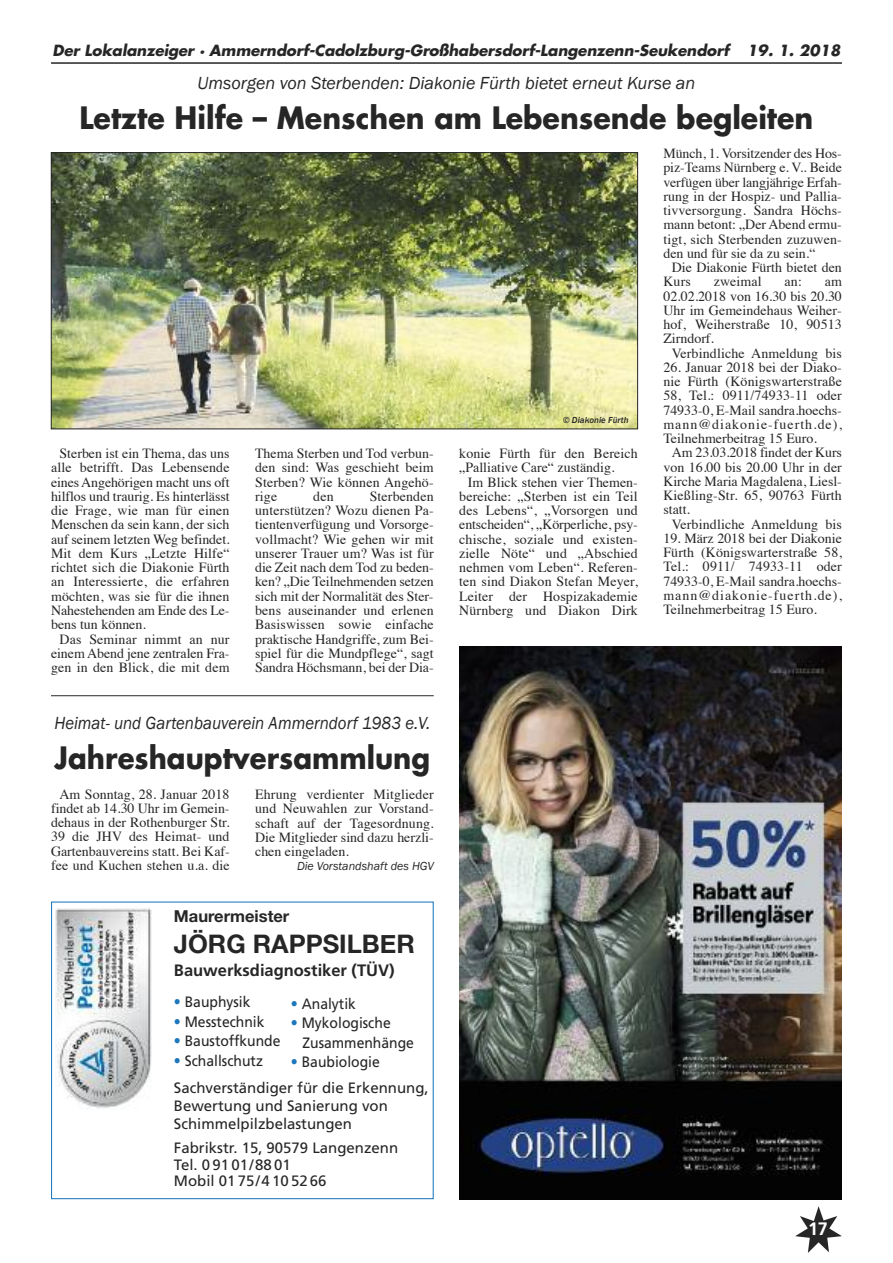
<style>
.page{position:relative;width:893px;height:1263px;background:#fff}
.page>*{position:absolute;margin:0;border:0;box-sizing:border-box;transform-origin:0 0}
.t1{font:700 30px "Futura";color:#272627;scale:.95 1}
.t2{font:700 30px "Futura";color:#272627;scale:.92 1}
.t3{font:700 25.5px "Helvetica Neue";color:#272627}
.t4{font:italic 18px "Franklin Gothic";color:#272627}
.t5{font:italic 18px "Franklin Gothic";color:#272627;scale:.93 1}
.t6{font:700 18px "Frutiger";color:#fff}
.t7{font:700 16.5px "Frutiger";color:#272627}
.t8{font:700 16.5px "Helvetica Neue";color:#272627}
.t9{font:15px/16.5px "Frutiger";color:#272627}
.t10{font:15px/19.5px "Frutiger";color:#272627;scale:.93 1}
.t11{font:italic 700 15px "Futura";letter-spacing:-.005em;color:#272627}
.t12{font:13.95px/14.2px "Times";letter-spacing:.005em;color:#272627;text-align:justify}
.t13{font:italic 12px "Franklin Gothic";color:#272627}
.t14{font:italic 500 9px "Franklin Gothic";color:#272627}
.s1{font-family:"Helvetica Neue";color:#1c77bd}
</style>
<div class="page">
<hr style="left:51px;top:62px;width:791px;height:2px;background:#272627">
<svg style="left:795px;top:1206px;width:47px;height:47px"></svg>
<div style="left:51px;top:901px;width:383px;height:298px;border:1px solid #1c77bd"></div>
<img style="left:55px;top:908px;width:97px;height:201px">
<img style="left:459px;top:646px;width:383px;height:553px">
<img style="left:53px;top:154px;width:583px;height:273px">
<div style="left:51px;top:152px;width:587px;height:277px;border:1px solid #272627"></div>
<hr style="left:51px;top:695px;width:383px;height:1px;background:#272627">
<p class="t11" style="left:53px;top:44px;width:789px">Der Lokalanzeiger · Ammerndorf-Cadolzburg-Großhabersdorf-Langenzenn-Seukendorf 19. 1. 2018</p>
<p class="t4" style="left:198px;top:73px;width:499px">Umsorgen von Sterbenden: Diakonie Fürth bietet erneut Kurse an</p>
<h1 class="t1" style="left:80px;top:105px;width:774px">Letzte Hilfe – Menschen am Lebensende begleiten</h1>
<p class="t12" style="left:51px;top:448px;width:180px;text-indent:9px">Sterben ist ein Thema, das uns alle betrifft. Das Lebensende eines Angehörigen macht uns oft hilflos und traurig. Es hinterlässt die Frage, wie man für einen Menschen da sein kann, der sich auf seinem letzten Weg befindet.<br>Mit dem Kurs „Letzte Hilfe“ richtet sich die Diakonie Fürth an Interessierte, die erfahren möchten, was sie für die ihnen Nahestehenden am Ende des Le&shy;bens tun können.</p>
<p class="t12" style="left:51px;top:633px;width:180px;text-indent:9px">Das Seminar nimmt an nur einem Abend jene zentralen Fra&shy;gen in den Blick, die mit dem</p>
<p class="t12" style="left:255px;top:448px;width:180px">Thema Sterben und Tod verbun&shy;den sind: Was geschieht beim Sterben? Wie können Angehö&shy;rige</p>
<p class="t12" style="left:255px;top:490px;width:180px;text-indent:115px">Sterbenden unterstützen? Wozu dienen Pa&shy;tientenverfügung und Vorsorge&shy;vollmacht? Wie gehen wir mit unserer Trauer um? Was ist für die Zeit nach dem Tod zu beden&shy;ken? „Die Teilnehmenden setzen sich mit der Normalität des Ster&shy;bens auseinander und erlenen Basiswissen sowie einfache praktische Handgriffe, zum Bei&shy;spiel für die Mundpflege“, sagt Sandra Höchsmann, bei der Dia-</p>
<p class="t12" style="left:313px;top:490px;width:22px">den</p>
<p class="t5" style="left:54px;top:712px;width:406px">Heimat- und Gartenbauverein Ammerndorf 1983 e.V.</p>
<h1 class="t2" style="left:55px;top:744px;width:410px">Jahreshauptversammlung</h1>
<p class="t12" style="left:51px;top:788px;width:180px;text-align:center">Am Sonntag, 28. Januar 2018 findet ab 14.30 Uhr im Gemein&shy;dehaus in der Rothenburger Str.<br>39 die JHV des Heimat- und<br>Gartenbauvereins statt. Bei Kaf&shy;fee und Kuchen stehen u.a. die</p>
<p class="t12" style="left:255px;top:788px;width:180px">Ehrung verdienter Mitglieder und Neuwahlen zur Vorstand&shy;schaft auf der Tagesordnung.<br>Die Mitglieder sind dazu herzli&shy;chen eingeladen.</p>
<p class="t13" style="left:297px;top:859px;width:138px">Die Vorstandshaft des HGV</p>
<p class="t8" style="left:174px;top:910px;width:117px">Maurermeister</p>
<h2 class="t3" style="left:174px;top:928px;width:242px">JÖRG RAPPSILBER</h2>
<p class="t7" style="left:174px;top:963px;width:222px">Bauwerksdiagnostiker (TÜV)</p>
<p class="t10" style="left:174px;top:993px;width:84px"><span class="s1">•</span> Bauphysik</p>
<p class="t10" style="left:174px;top:1013px;width:99px"><span class="s1">•</span> Messtechnik</p>
<p class="t10" style="left:174px;top:1032px;width:116px"><span class="s1">•</span> Baustoffkunde</p>
<p class="t10" style="left:174px;top:1052px;width:97px"><span class="s1">•</span> Schallschutz</p>
<p class="t10" style="left:291px;top:995px;width:71px"><span class="s1">•</span> Analytik</p>
<p class="t10" style="left:302px;top:1014px;width:121px;text-indent:-12px"><span class="s1">•</span> Mykologische<br>Zusammenhänge</p>
<p class="t10" style="left:291px;top:1053px;width:97px"><span class="s1">•</span> Baubiologie</p>
<p class="t9" style="left:174px;top:1079px;width:256px;line-height:18px">Sachverständiger für die Erkennung,<br>Bewertung und Sanierung von<br>Schimmelpilzbelastungen</p>
<p class="t9" style="left:174px;top:1141px;width:226px">Fabrikstr. 15, 90579 Langenzenn<br>Tel. 0 91 01/88 01<br>Mobil 0175/4 10 52 66</p>
<p class="t14" style="left:563px;top:415px;width:67px">© Diakonie Fürth</p>
<p class="t12" style="left:459px;top:448px;width:180px">konie Fürth für den Bereich „Palliative Care“ zuständig.</p>
<p class="t12" style="left:459px;top:476px;width:180px;text-indent:9px">Im Blick stehen vier Themen&shy;bereiche: „Sterben ist ein Teil des Lebens“, „Vorsorgen und entscheiden“, „Körperliche, psy&shy;chische, soziale und existen&shy;zielle Nöte“ und „Abschied nehmen vom Leben“. Referen&shy;ten sind Diakon Stefan Meyer, Leiter der Hospizakademie Nürnberg und Diakon Dirk</p>
<p class="t12" style="left:663px;top:147px;width:180px">Münch, 1. Vorsitzender des Hos&shy;piz-Teams Nürnberg e. V.. Beide verfügen über langjährige Erfah&shy;rung in der Hospiz- und Pallia&shy;tivversorgung. Sandra Höchs&shy;mann betont: „Der Abend ermu&shy;tigt, sich Sterbenden zuzuwen&shy;den und für sie da zu sein.“</p>
<p class="t12" style="left:663px;top:261px;width:180px;text-indent:9px">Die Diakonie Fürth bietet den<br>Kurs</p>
<p class="t12" style="left:714px;top:276px;width:50px">zweimal</p>
<p class="t12" style="left:785px;top:276px;width:19px">an:</p>
<p class="t12" style="left:663px;top:276px;width:180px;text-indent:161px">am 02.02.2018 von 16.30 bis 20.30<br>Uhr im Gemeindehaus Weiher&shy;hof, Weiherstraße 10, 90513<br>Zirndorf.</p>
<p class="t12" style="left:672px;top:347px;width:172px">Verbindliche Anmeldung bis</p>
<p class="t12" style="left:663px;top:361px;width:180px">26. Januar 2018 bei der Diako&shy;nie Fürth (Königswarterstraße 58, Tel.: 0911/74933-11 oder 74933-0, E-Mail sandra.hoechs&shy;mann@diakonie-fuerth.de), Teilnehmerbeitrag 15 Euro.</p>
<p class="t12" style="left:663px;top:447px;width:180px;text-indent:9px">Am 23.03.2018 findet der Kurs von 16.00 bis 20.00 Uhr in der Kirche Maria Magdalena, Liesl-Kießling-Str. 65, 90763 Fürth statt.</p>
<p class="t12" style="left:672px;top:518px;width:172px">Verbindliche Anmeldung bis</p>
<p class="t12" style="left:663px;top:532px;width:180px">19. März 2018 bei der Diakonie Fürth (Königswarterstraße 58, Tel.: 0911/ 74933-11 oder 74933-0, E-Mail sandra.hoechs&shy;mann@diakonie-fuerth.de), Teilnehmerbeitrag 15 Euro.</p>
<p class="t6" style="left:808px;top:1221px;width:21px">17</p>
</div>
